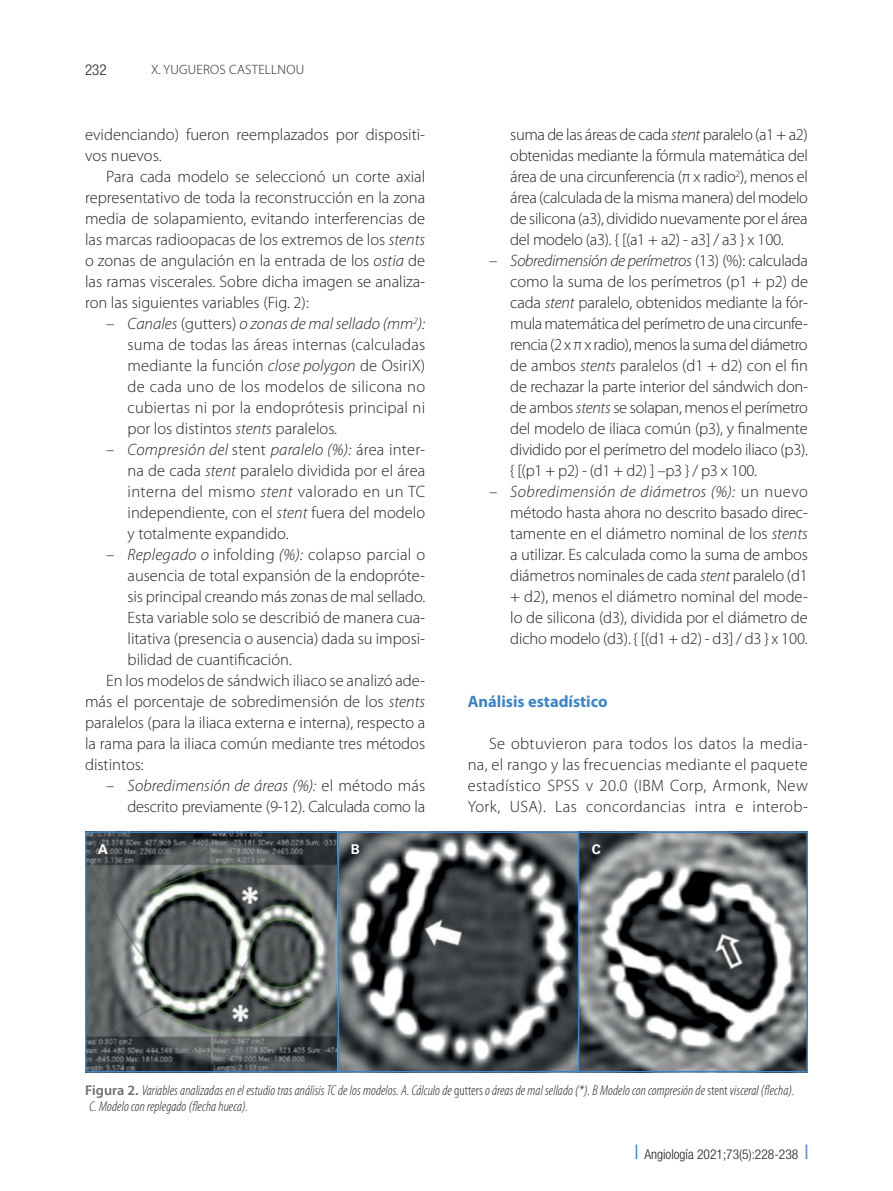
<style>
.page{position:relative;width:893px;height:1191px;background:#fff}
.page>*{position:absolute;margin:0;border:0;box-sizing:border-box;transform-origin:0 0}
.Guion{font:300 16.5px/21px "Myriad Pro";color:#231f20;text-align:justify}
.L2{font:700 16.5px "Myriad Pro";color:#3e85c5}
.t1{font:300 condensed 15px "Helvetica Neue LT Std";color:#231f20}
.Pies_figuras{font:italic 300 condensed 14.25px/16.5px "Myriad Pro";letter-spacing:.005em;color:#231f20}
.t2{font:300 condensed 13.5px "Helvetica Neue LT Std";color:#231f20}
.t3{font:300 13.5px "Myriad Pro";letter-spacing:.02em;color:#231f20}
.t4{font:700 13.5px "Univers LT Std";color:#fff}
.s1{font-style:italic}
.s2{font-weight:600;font-style:normal;font-stretch:normal;color:#6c6d70}
.s3{font-style:normal}
.s4{color:#3e85c5}
</style>
<div class="page">
<img style="left:88px;top:834px;width:717px;height:235px">
<div style="left:85px;top:831px;width:723px;height:241px;border:2px solid #3e85c5"></div>
<hr style="left:338px;top:832px;width:1px;height:239px;background:#3e85c5">
<hr style="left:578px;top:832px;width:1px;height:239px;background:#3e85c5">
<p class="t1" style="left:85px;top:61px;width:23px">232</p>
<p class="t3" style="left:151px;top:61px;width:155px">X. YUGUEROS CASTELLNOU</p>
<p class="Guion" style="left:85px;top:124px;width:342px">evidenciando) fueron reemplazados por dispositi&shy;vos nuevos.</p>
<p class="Guion" style="left:85px;top:166px;width:342px;text-indent:21px">Para cada modelo se seleccionó un corte axial representativo de toda la reconstrucción en la zona media de solapamiento, evitando interferencias de las marcas radioopacas de los extremos de los <span class="s1">stents </span>o zonas de angulación en la entrada de los <span class="s1">ostia</span> de las ramas viscerales. Sobre dicha imagen se analiza&shy;ron las siguientes variables (Fig. 2):</p>
<p class="Guion" style="left:128px;top:313px;width:299px;text-indent:-21px">– <span class="s1">Canales</span> (gutters) <span class="s1">o zonas de mal sellado (mm</span><sup>2</sup><span class="s1">): </span>suma de todas las áreas internas (calculadas mediante la función <span class="s1">close polygon</span> de OsiriX) de cada uno de los modelos de silicona no cubiertas ni por la endoprótesis principal ni por los distintos <span class="s1">stents</span> paralelos.</p>
<p class="Guion" style="left:128px;top:439px;width:299px;text-indent:-21px">– <span class="s1">Compresión del</span> stent <span class="s1">paralelo (%):</span> área inter&shy;na de cada <span class="s1">stent</span> paralelo dividida por el área interna del mismo <span class="s1">stent</span> valorado en un TC independiente, con el <span class="s1">stent</span> fuera del modelo y totalmente expandido.</p>
<p class="Guion" style="left:128px;top:544px;width:299px;text-indent:-21px">– <span class="s1">Replegado o</span> infolding <span class="s1">(%):</span> colapso parcial o ausencia de total expansión de la endopróte&shy;sis principal creando más zonas de mal sellado.<br>Esta variable solo se describió de manera cua&shy;litativa (presencia o ausencia) dada su imposi&shy;bilidad de cuantificación.</p>
<p class="Guion" style="left:85px;top:670px;width:342px;text-indent:21px">En los modelos de sándwich iliaco se analizó ade&shy;más el porcentaje de sobredimensión de los <span class="s1">stents </span>paralelos (para la iliaca externa e interna), respecto a la rama para la iliaca común mediante tres métodos distintos:</p>
<p class="Guion" style="left:106px;top:775px;width:320px;text-align:right">– <span class="s1">Sobredimensión de áreas (%):</span> el método más descrito previamente (9-12). Calculada como la</p>
<p class="Guion" style="left:510px;top:124px;width:299px">suma de las áreas de cada <span class="s1">stent</span> paralelo (a1 + a2) obtenidas mediante la fórmula matemática del área de una circunferencia (π x radio<sup>2</sup>), menos el área (calculada de la misma manera) del modelo de silicona (a3), dividido nuevamente por el área del modelo (a3). { [(a1 + a2) - a3] / a3 } x 100.</p>
<p class="Guion" style="left:510px;top:250px;width:299px;text-indent:-21px">– <span class="s1">Sobredimensión de perímetros</span> (13) (%): calculada como la suma de los perímetros (p1 + p2) de cada <span class="s1">stent</span> paralelo, obtenidos mediante la fór&shy;mula matemática del perímetro de una circunfe&shy;rencia (2 x π x radio), menos la suma del diámetro de ambos <span class="s1">stents</span> paralelos (d1 + d2) con el fin de rechazar la parte interior del sándwich don&shy;de ambos <span class="s1">stents</span> se solapan, menos el perímetro del modelo de iliaca común (p3), y finalmente dividido por el perímetro del modelo iliaco (p3). { [(p1 + p2) - (d1 + d2) ] –p3 } / p3 x 100.</p>
<p class="Guion" style="left:510px;top:481px;width:299px;text-indent:-21px">– <span class="s1">Sobredimensión de diámetros (%):</span> un nuevo método hasta ahora no descrito basado direc&shy;tamente en el diámetro nominal de los <span class="s1">stents </span>a utilizar. Es calculada como la suma de ambos diámetros nominales de cada <span class="s1">stent</span> paralelo (d1 + d2), menos el diámetro nominal del mode&shy;lo de silicona (d3), dividida por el diámetro de dicho modelo (d3). { [(d1 + d2) - d3] / d3 } x 100.</p>
<p class="L2" style="left:468px;top:691px;width:141px">Análisis estadístico</p>
<p class="Guion" style="left:468px;top:733px;width:342px;text-indent:21px">Se obtuvieron para todos los datos la media&shy;na, el rango y las frecuencias mediante el paquete estadístico SPSS v 20.0 (IBM Corp, Armonk, New York, USA). Las concordancias intra e interob-</p>
<p class="t4" style="left:98px;top:841px;width:11px">A</p>
<p class="t4" style="left:351px;top:841px;width:11px">B</p>
<p class="t4" style="left:592px;top:841px;width:11px">C</p>
<p class="Pies_figuras" style="left:89px;top:1081px;width:707px;text-indent:-4px"><span class="s2">Figura 2.</span> Variables analizadas en el estudio tras análisis TC de los modelos. A. Cálculo de <span class="s3">gutters</span> o áreas de mal sellado (*). B Modelo con compresión de <span class="s3">stent</span> visceral (flecha).<br>C. Modelo con replegado (flecha hueca).</p>
<p class="t2" style="left:635px;top:1146px;width:174px"><span class="s4">❘</span> Angiología 2021;73(5):228-238 <span class="s4">❘</span></p>
</div>
